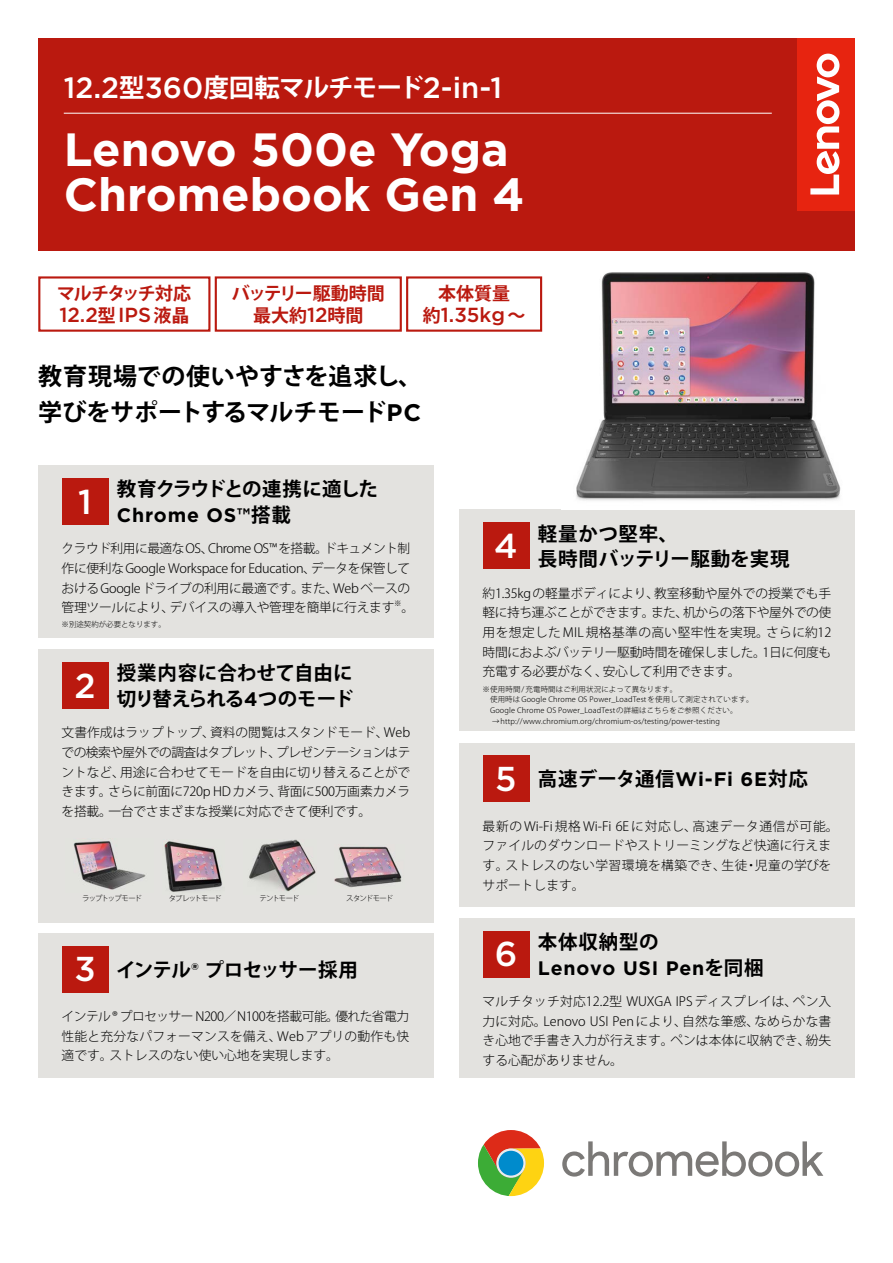
<style>
.page{position:relative;width:893px;height:1263px;background:#fff}
.page>*{position:absolute;margin:0;border:0;box-sizing:border-box;transform-origin:0 0}
.t1{font:700 46.5px/45px "Gotham";color:#fff}
.t2{font:500 29.25px "Gotham";color:#fff}
.t3{font:700 24px/36px "Koz Go Pro";color:#000}
.t4{font:500 20.4px "Gotham";color:#ba190f}
.t5{font:700 19.5px/25.5px "Koz Go Pro";color:#000;text-align:right}
.t6{font:700 19.5px "Gotham";letter-spacing:.04em;color:#000}
.t7{font:700 19.5px/25.5px "Koz Go Pro";letter-spacing:.03em;color:#000}
.t8{font:700 19.5px "Koz Go Pro";letter-spacing:-.05em;color:#000}
.t9{font:700 19.5px "Koz Go Pro";letter-spacing:-.03em;color:#000}
.t10{font:700 18px/22.5px "Koz Go Pr 6 N";letter-spacing:-.01em;color:#ba190f;text-align:center}
.t11{font:700 18px "Koz Go Pr 6 N";letter-spacing:-.07em;color:#ba190f}
.t12{font:300 12.75px/19.6px "Koz Go Pr 6 N";color:#000;text-align:justify}
.t13{font:300 7.5px/10.6px "Koz Go Pr 6 N";letter-spacing:.02em;color:#000}
.t14{font:300 7.5px "Koz Go Pr 6 N";color:#000}
.t15{font:300 7.5px "Koz Go Pr 6 N";letter-spacing:-.125em;color:#000}
.t16{font:300 7.5px "Koz Go Pr 6 N";letter-spacing:-.11em;color:#000}
.t17{font:300 7.5px "Koz Go Pr 6 N";letter-spacing:-.1em;color:#000}
.s1{font-family:"Koz Go Pr 6 N";font-weight:700;font-size:25.5px}
.s2{font-family:"Koz Go Pr 6 N";font-weight:700;font-size:18px}
.s3{font-family:"Gotham";font-weight:500;font-size:20.4px}
.s4{font-family:"Gotham"}
.s5{font-family:"Koz Go Pro"}
.s6{font-family:"Gotham";font-weight:500;font-size:34.5px;color:#fff}
</style>
<div class="page">
<div style="left:38px;top:38px;width:817px;height:213px;background:#ba190f"></div>
<hr style="left:64px;top:113px;width:708px;height:1px;background:#fff">
<div style="left:797px;top:38px;width:58px;height:172px;background:#e72410"></div>
<svg style="left:810px;top:54px;width:29px;height:140px"></svg>
<div style="left:459px;top:743px;width:396px;height:164px;background:#e3e2df"></div>
<div style="left:483px;top:756px;width:46px;height:46px;background:#ba190f"></div>
<div style="left:459px;top:510px;width:396px;height:221px;background:#e3e2df"></div>
<div style="left:483px;top:523px;width:46px;height:46px;background:#ba190f"></div>
<div style="left:459px;top:918px;width:396px;height:160px;background:#e3e2df"></div>
<div style="left:483px;top:931px;width:46px;height:47px;background:#ba190f"></div>
<img style="left:576px;top:272px;width:265px;height:229px">
<div style="left:38px;top:466px;width:396px;height:172px;background:#e3e2df"></div>
<div style="left:62px;top:478px;width:46px;height:47px;background:#ba190f"></div>
<div style="left:38px;top:933px;width:396px;height:145px;background:#e3e2df"></div>
<div style="left:62px;top:946px;width:46px;height:47px;background:#ba190f"></div>
<div style="left:38px;top:649px;width:396px;height:274px;background:#e3e2df"></div>
<div style="left:62px;top:662px;width:46px;height:47px;background:#ba190f"></div>
<div style="left:38px;top:276px;width:172px;height:56px;border:2px solid #ba190f"></div>
<div style="left:406px;top:276px;width:136px;height:56px;border:2px solid #ba190f"></div>
<div style="left:215px;top:276px;width:187px;height:56px;border:2px solid #ba190f"></div>
<img style="left:249px;top:839px;width:67px;height:53px">
<img style="left:164px;top:841px;width:58px;height:51px">
<img style="left:73px;top:841px;width:73px;height:49px">
<img style="left:335px;top:846px;width:67px;height:42px">
<svg style="left:478px;top:1130px;width:66px;height:66px"></svg>
<svg style="left:496px;top:1148px;width:30px;height:30px"></svg>
<div style="left:499px;top:1151px;width:24px;height:24px;background:#008bcc;border-radius:50%"></div>
<svg style="left:562px;top:1141px;width:261px;height:35px"></svg>
<h2 class="t2" style="left:64px;top:68px;width:440px">12.2<span class="s1">型</span>360<span class="s1">度回転マルチモード</span>2-in-1</h2>
<h1 class="t1" style="left:64px;top:127px;width:462px">Lenovo 500e Yoga<br>Chromebook Gen 4</h1>
<h3 class="t11" style="left:57px;top:283px;width:136px">マルチタッチ対応</h3>
<h3 class="t4" style="left:59px;top:302px;width:132px">12.2<span class="s2">型</span>IPS<span class="s2">液晶</span></h3>
<h3 class="t10" style="left:232px;top:282px;width:155px">バッテリー駆動時間最大約<span class="s3">12</span>時間</h3>
<h3 class="t10" style="left:438px;top:282px;width:73px">本体質量</h3>
<h3 class="t4" style="left:423px;top:302px;width:104px"><span class="s2">約</span>1.35kg<span class="s2">～</span></h3>
<h3 class="t3" style="left:38px;top:359px;width:386px">教育現場での使いやすさを追求し、学びをサポートするマルチモード<span class="s4">PC</span></h3>
<h3 class="t8" style="left:117px;top:477px;width:263px">教育クラウドとの連携に適した</h3>
<h3 class="t6" style="left:78px;top:502px;width:214px"><sup>1</sup> Chrome OS™<span class="s5">搭載</span></h3>
<p class="t12" style="left:62px;top:539px;width:350px">クラウド利用に最適なOS、Chrome OS™を搭載。ドキュメント制作に便利なGoogle Workspace for Education、データを保管しておけるGoogleドライブの利用に最適です。また、Webベースの管理ツールにより、デバイスの導入や管理を簡単に行えます</p>
<p class="t13" style="left:394px;top:598px;width:9px">※</p>
<p class="t12" style="left:402px;top:598px;width:14px">。</p>
<p class="t14" style="left:62px;top:620px;width:106px">※別途契約が必要となります。</p>
<h3 class="t5" style="left:74px;top:661px;width:281px">授業内容に合わせて自由に<br><sup>2</sup> 切り替えられる<span class="s4">4</span>つのモード</h3>
<p class="t12" style="left:62px;top:723px;width:350px">文書作成はラップトップ、資料の閲覧はスタンドモード、Webでの検索や屋外での調査はタブレット、プレゼンテーションはテントなど、用途に合わせてモードを自由に切り替えることができます。さらに前面に720p HDカメラ、背面に500万画素カメラを搭載。一台でさまざまな授業に対応できて便利です。</p>
<p class="t15" style="left:82px;top:894px;width:61px">ラップトップモード</p>
<p class="t16" style="left:169px;top:894px;width:54px">タブレットモード</p>
<p class="t13" style="left:259px;top:893px;width:41px">テントモード</p>
<p class="t17" style="left:346px;top:894px;width:48px">スタンドモード</p>
<h3 class="t9" style="left:74px;top:957px;width:285px"><span class="s6">3</span> インテル<span class="s4">®</span> プロセッサー採用</h3>
<p class="t12" style="left:62px;top:1007px;width:349px">インテル® プロセッサー N200／N100を搭載可能。優れた省電力性能と充分なパフォーマンスを備え、Web アプリの動作も快適です。ストレスのない使い心地を実現します。</p>
<h3 class="t7" style="left:494px;top:522px;width:297px;text-indent:44px">軽量かつ堅牢、<br><sup>4</sup> 長時間バッテリー駆動を実現</h3>
<p class="t12" style="left:483px;top:583px;width:350px">約1.35kgの軽量ボディにより、教室移動や屋外での授業でも手軽に持ち運ぶことができます。また、机からの落下や屋外での使用を想定した MIL 規格基準の高い堅牢性を実現。さらに約12時間におよぶバッテリー駆動時間を確保しました。1日に何度も充電する必要がなく、安心して利用できます。</p>
<p class="t13" style="left:490px;top:684px;width:265px;text-indent:-8px">※使用時間 / 充電時間はご利用状況によって異なります。<br>使用時は Google Chrome OS Power_LoadTest を使用して測定されています。<br>Google Chrome OS Power_LoadTest の詳細はこちらをご参照ください。</p>
<p class="t13" style="left:492px;top:716px;width:229px">→ http://www.chromium.org/chromium-os/testing/power-testing</p>
<h3 class="t5" style="left:495px;top:768px;width:314px"><span class="s6">5</span> 高速データ通信<span class="s4">Wi-Fi 6E</span>対応</h3>
<p class="t12" style="left:483px;top:816px;width:357px;text-align:left">最新の Wi-Fi 規格 Wi-Fi 6E に対応し、高速データ通信が可能。ファイルのダウンロードやストリーミングなど快適に行えます。ストレスのない学習環境を構築でき、生徒・児童の学びをサポートします。</p>
<h3 class="t5" style="left:538px;top:930px;width:122px">本体収納型の</h3>
<h3 class="t6" style="left:495px;top:955px;width:270px"><sup>6</sup> Lenovo USI Pen<span class="s5">を同梱</span></h3>
<p class="t12" style="left:483px;top:992px;width:350px">マルチタッチ対応12.2型 WUXGA IPS ディスプレイは、ペン入力に対応。Lenovo USI Pen により、自然な筆感、なめらかな書き心地で手書き入力が行えます。ペンは本体に収納でき、紛失する心配がありません。</p>
</div>
